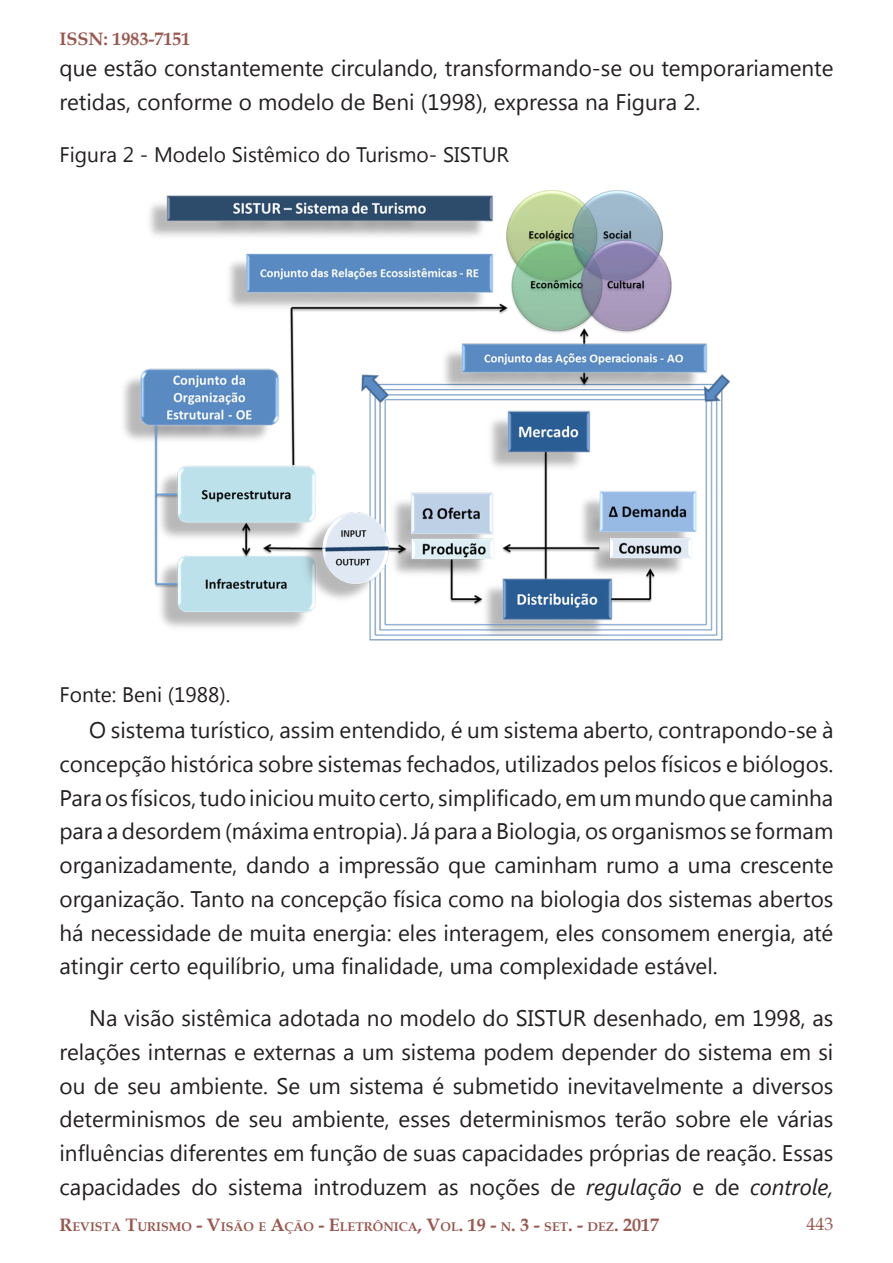
<style>
.page{position:relative;width:893px;height:1263px;background:#fff}
.page>*{position:absolute;margin:0;border:0;box-sizing:border-box;transform-origin:0 0}
.Texto{font:22.5px/33.8px "Segoe UI";color:#231f20;text-align:justify}
.Legenda{font:21px "Segoe UI";color:#231f20}
.t1{font:700 18px "Book Antiqua";color:#99584f}
.t2{font:18px "Book Antiqua";color:#99584f}
.t3{font:700 12.6px "Book Antiqua";color:#99584f}
.s1{font-style:italic}
.s2{font-size:18px}
</style>
<div class="page">
<img style="left:123px;top:190px;width:607px;height:451px">
<p class="t1" style="left:60px;top:26px;width:12px">ISSN</p>
<p class="t1" style="left:104px;top:26px;width:88px">: 1983-7151</p>
<p class="Texto" style="left:60px;top:50px;width:775px">que estão constantemente circulando, transformando-se ou temporariamente retidas, conforme o modelo de Beni (1998), expressa na Figura 2.</p>
<p class="Legenda" style="left:60px;top:140px;width:451px">Figura 2 - Modelo Sistêmico do Turismo- SISTUR</p>
<p class="Legenda" style="left:60px;top:680px;width:172px">Fonte: Beni (1988).</p>
<p class="Texto" style="left:60px;top:712px;width:775px;text-indent:30px">O sistema turístico, assim entendido, é um sistema aberto, contrapondo-se à concepção histórica sobre sistemas fechados, utilizados pelos físicos e biólogos.<br>Para os físicos, tudo iniciou muito certo, simplificado, em um mundo que caminha para a desordem (máxima entropia). Já para a Biologia, os organismos se formam organizadamente, dando a impressão que caminham rumo a uma crescente organização. Tanto na concepção física como na biologia dos sistemas abertos há necessidade de muita energia: eles interagem, eles consomem energia, até atingir certo equilíbrio, uma finalidade, uma complexidade estável.</p>
<p class="Texto" style="left:60px;top:1000px;width:775px;text-indent:30px">Na visão sistêmica adotada no modelo do SISTUR desenhado, em 1998, as relações internas e externas a um sistema podem depender do sistema em si ou de seu ambiente. Se um sistema é submetido inevitavelmente a diversos determinismos de seu ambiente, esses determinismos terão sobre ele várias influências diferentes em função de suas capacidades próprias de reação. Essas capacidades do sistema introduzem as noções de <span class="s1">regulação</span> e de <span class="s1">controle,</span></p>
<p class="t3" style="left:60px;top:1218px;width:601px"><span class="s2">R</span>EVISTA <span class="s2">T</span>URISMO <span class="s2">- V</span>ISÃO E <span class="s2">A</span>ÇÃO <span class="s2">- E</span>LETRÔNICA<span class="s2">, V</span>OL<span class="s2">. 19 -</span> N<span class="s2">. 3 -</span> SET<span class="s2">. -</span> DEZ<span class="s2">. 2017</span></p>
<p class="t2" style="left:806px;top:1212px;width:28px">443</p>
</div>
